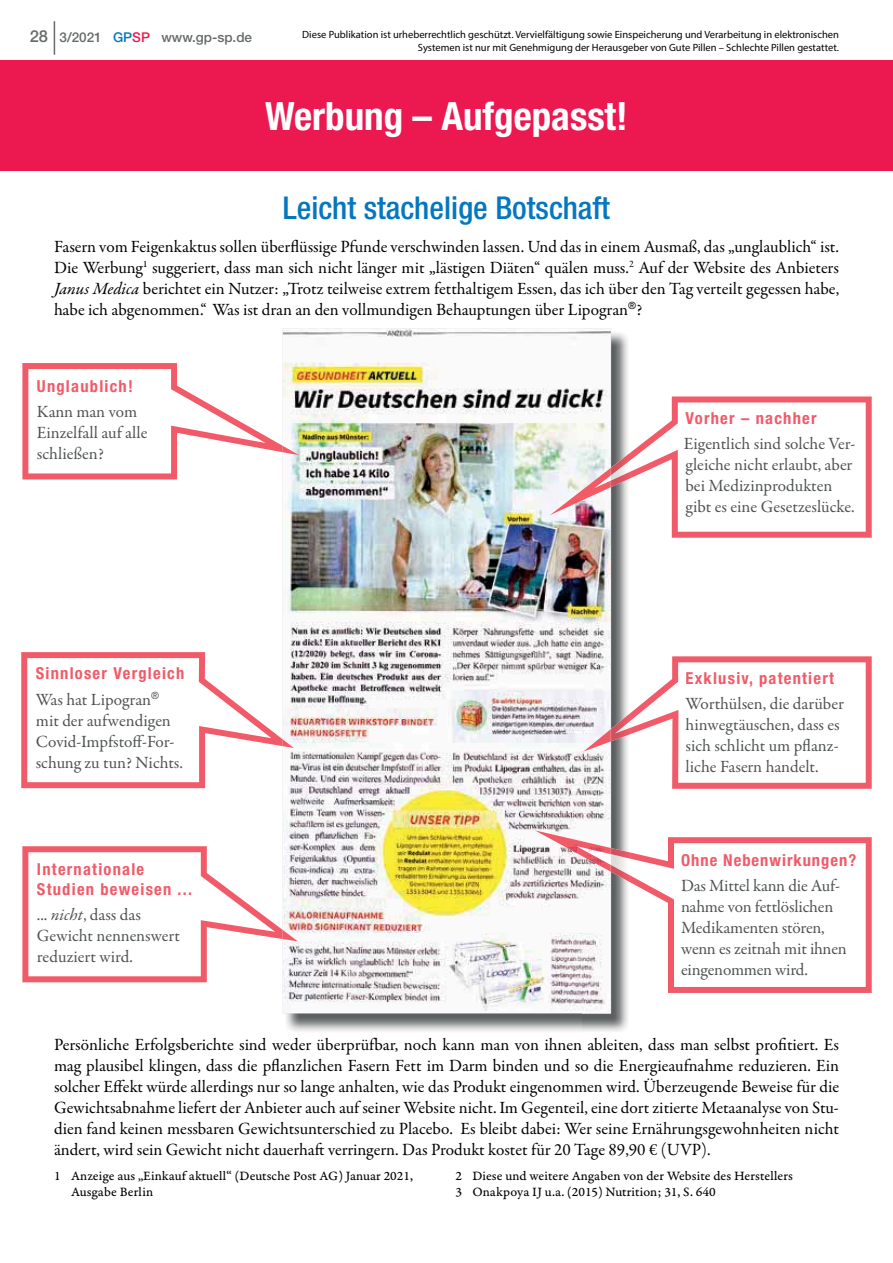
<style>
.page{position:relative;width:893px;height:1263px;background:#fff}
.page>*{position:absolute;margin:0;border:0;box-sizing:border-box;transform-origin:0 0}
.t1{font:700 condensed 39px "Helvetica Neue LT";color:#fff}
.t2{font:500 condensed 31.5px "Helvetica Neue LT Std";color:#0477be}
.t3{font:17.25px/21px "Garamond Premr Pro";color:#040000;text-align:justify}
.t4{font:17.25px/21px "Garamond Premr Pro";letter-spacing:-.005em;color:#4f5253}
.t5{font:700 condensed 16.5px/19.8px "Helvetica Neue LT";letter-spacing:.075em;color:#f15b69}
.t6{font:13.5px/16.2px "Garamond Premr Pro Capt";color:#040000}
.t7{font:500 13.5px "Helvetica Neue LT";color:#676a6a}
.t8{font:10.5px/12.6px "Myriad Pro";color:#040000;text-align:right}
.s1{font-size:16.5px}
.s2{color:#0477be}
.s3{color:#ec1951}
.s4{font-style:italic}
</style>
<div class="page">
<hr style="left:54px;top:21px;width:1px;height:34px;background:#676a6a">
<img style="left:581px;top:332px;width:47px;height:700px">
<img style="left:285px;top:1013px;width:296px;height:19px">
<img style="left:283px;top:328px;width:328px;height:685px">
<div style="left:0;top:61px;width:893px;height:110px;background:#ec1951"></div>
<svg style="left:630px;top:396px;width:242px;height:142px"></svg>
<img style="left:611px;top:453px;width:19px;height:34px">
<img style="left:550px;top:468px;width:61px;height:47px">
<svg style="left:611px;top:468px;width:1px;height:19px"></svg>
<img style="left:284px;top:446px;width:15px;height:9px">
<svg style="left:22px;top:363px;width:262px;height:116px"></svg>
<svg style="left:21px;top:652px;width:273px;height:136px"></svg>
<svg style="left:630px;top:837px;width:242px;height:156px"></svg>
<img style="left:611px;top:848px;width:19px;height:34px">
<img style="left:535px;top:830px;width:76px;height:42px">
<svg style="left:611px;top:848px;width:1px;height:24px"></svg>
<img style="left:284px;top:930px;width:14px;height:11px">
<svg style="left:22px;top:846px;width:262px;height:136px"></svg>
<svg style="left:630px;top:656px;width:242px;height:133px"></svg>
<img style="left:611px;top:713px;width:19px;height:28px">
<img style="left:583px;top:729px;width:28px;height:23px">
<svg style="left:611px;top:729px;width:1px;height:12px"></svg>
<p class="t7" style="left:30px;top:32px;width:224px"><span class="s1">28</span> 3/2021 <span class="s2">GP</span><span class="s3">SP</span> www.gp-sp.de</p>
<p class="t8" style="left:302px;top:29px;width:538px">Diese Publikation ist urheberrechtlich geschützt. Vervielfältigung sowie Einspeicherung und Verarbeitung in elektronischen<br>Systemen ist nur mit Genehmigung der Herausgeber von Gute Pillen – Schlechte Pillen gestattet.</p>
<h1 class="t1" style="left:265px;top:103px;width:364px">Werbung – Aufgepasst!</h1>
<h2 class="t2" style="left:283px;top:196px;width:329px">Leicht stachelige Botschaft</h2>
<p class="t3" style="left:54px;top:237px;width:787px">Fasern vom Feigenkaktus sollen überflüssige Pfunde verschwinden lassen. Und das in einem Ausmaß, das „unglaublich“ ist.<br>Die Werbung<sup>1</sup> suggeriert, dass man sich nicht länger mit „lästigen Diäten“ quälen muss.<sup>2</sup> Auf der Website des Anbieters <span class="s4">Janus Medica</span> berichtet ein Nutzer: „Trotz teilweise extrem fetthaltigem Essen, das ich über den Tag verteilt gegessen habe, habe ich abgenommen.“ Was ist dran an den vollmundigen Behauptungen über Lipogran<sup>®</sup>?</p>
<p class="t5" style="left:37px;top:378px;width:98px">Unglaublich!</p>
<p class="t4" style="left:37px;top:403px;width:112px">Kann man vom<br>Einzelfall auf alle schließen?</p>
<p class="t5" style="left:36px;top:666px;width:150px">Sinnloser Vergleich</p>
<p class="t4" style="left:36px;top:690px;width:149px">Was hat Lipogran<sup>® </sup>mit der aufwendigen<br>Covid-Impfstoff-For&shy;schung zu tun? Nichts.</p>
<p class="t5" style="left:37px;top:861px;width:157px">Internationale<br>Studien beweisen ...</p>
<p class="t4" style="left:37px;top:905px;width:145px">... <span class="s4">nicht</span>, dass das<br>Gewicht nennenswert reduziert wird.</p>
<p class="t5" style="left:685px;top:410px;width:133px">Vorher – nachher</p>
<p class="t4" style="left:684px;top:435px;width:173px">Eigentlich sind solche Ver&shy;gleiche nicht erlaubt, aber bei Medizinprodukten gibt es eine Gesetzeslücke.</p>
<p class="t5" style="left:686px;top:670px;width:150px">Exklusiv, patentiert</p>
<p class="t4" style="left:686px;top:694px;width:160px">Worthülsen, die darüber hinwegtäuschen, dass es sich schlicht um pflanz&shy;liche Fasern handelt.</p>
<p class="t5" style="left:681px;top:852px;width:177px">Ohne Nebenwirkungen?</p>
<p class="t4" style="left:681px;top:876px;width:167px">Das Mittel kann die Auf&shy;nahme von fettlöslichen<br>Medikamenten stören, wenn es zeitnah mit ihnen eingenommen wird.</p>
<p class="t3" style="left:54px;top:1035px;width:787px">Persönliche Erfolgsberichte sind weder überprüfbar, noch kann man von ihnen ableiten, dass man selbst profitiert. Es mag plausibel klingen, dass die pflanzlichen Fasern Fett im Darm binden und so die Energieaufnahme reduzieren. Ein solcher Effekt würde allerdings nur so lange anhalten, wie das Produkt eingenommen wird. Überzeugende Beweise für die Gewichtsabnahme liefert der Anbieter auch auf seiner Website nicht. Im Gegenteil, eine dort zitierte Metaanalyse von Stu&shy;dien fand keinen messbaren Gewichtsunterschied zu Placebo. Es bleibt dabei: Wer seine Ernährungsgewohnheiten nicht ändert, wird sein Gewicht nicht dauerhaft verringern. Das Produkt kostet für 20 Tage 89,90 € (UVP).</p>
<p class="t6" style="left:71px;top:1168px;width:343px;text-indent:-17px">1 Anzeige aus „Einkauf aktuell“ (Deutsche Post AG) Januar 2021,<br>Ausgabe Berlin</p>
<p class="t6" style="left:455px;top:1168px;width:339px">2 Diese und weitere Angaben von der Website des Herstellers<br>3 Onakpoya IJ u.a. (2015) Nutrition; 31, S. 640</p>
</div>
